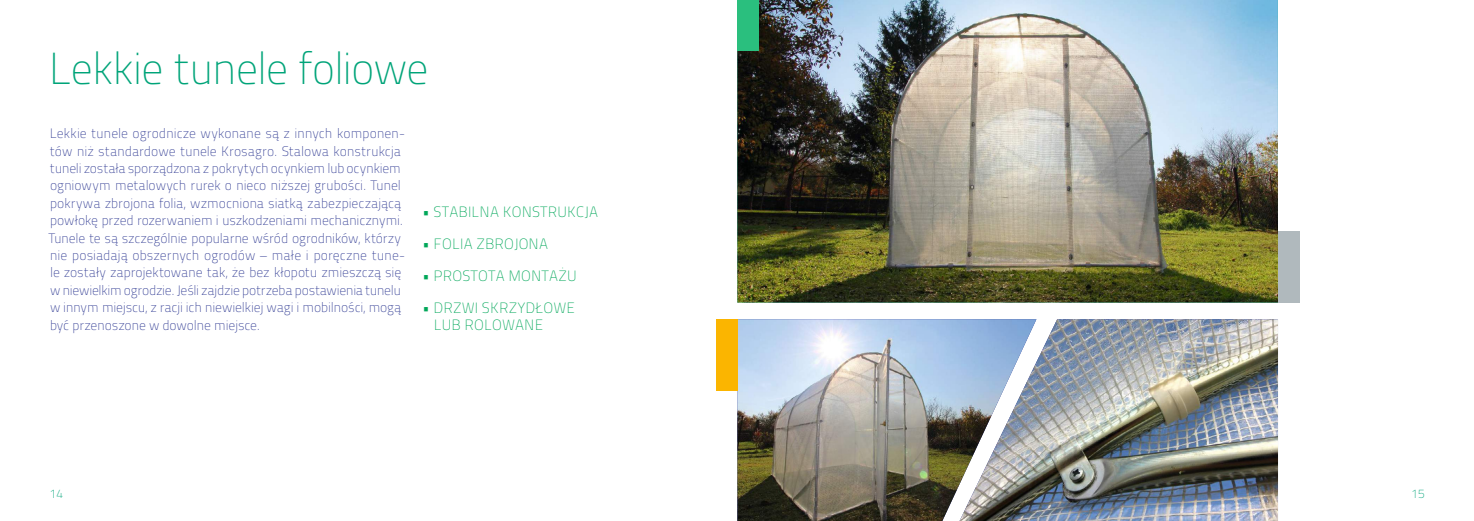
<style>
.page{position:relative;width:1474px;height:521px;background:#fff}
.page>*{position:absolute;margin:0;border:0;box-sizing:border-box;transform-origin:0 0}
.t1{font:44.71px "Titillium Maps 26 L 1 wt";letter-spacing:-.03em;color:#00a479}
.t2{font:14.88px/17.9px "Titillium Maps 26 L 1 wt";letter-spacing:.01em;color:#00a759}
.t3{font:13.65px/17.4px "Titillium Maps 26 L 1 wt";letter-spacing:-.01em;color:#2c3791}
.t4{font:12.42px "Titillium Maps 26 L 1 wt";color:#00a479}
</style>
<div class="page">
<img style="left:1036px;top:319px;width:241px;height:202px">
<img style="left:737px;top:319px;width:299px;height:202px">
<img style="left:737px;top:0;width:540px;height:302px">
<div style="left:1277px;top:231px;width:22px;height:71px;background:#b0b9bd"></div>
<div style="left:716px;top:319px;width:21px;height:72px;background:#fbb500"></div>
<div style="left:737px;top:0;width:22px;height:51px;background:#2abf7e"></div>
<h1 class="t1" style="left:49px;top:37px;width:382px">Lekkie tunele foliowe</h1>
<p class="t3" style="left:49px;top:124px;width:358px">Lekkie tunele ogrodnicze wykonane są z innych komponen&shy;tów niż standardowe tunele Krosagro. Stalowa konstrukcja tuneli została sporządzona z pokrytych ocynkiem lub ocynkiem ogniowym metalowych rurek o nieco niższej grubości. Tunel pokrywa zbrojona folia, wzmocniona siatką zabezpieczającą powłokę przed rozerwaniem i uszkodzeniami mechanicznymi.<br>Tunele te są szczególnie popularne wśród ogrodników, którzy nie posiadają obszernych ogrodów – małe i poręczne tune&shy;le zostały zaprojektowane tak, że bez kłopotu zmieszczą się w niewielkim ogrodzie. Jeśli zajdzie potrzeba postawienia tunelu w innym miejscu, z racji ich niewielkiej wagi i mobilności, mogą być przenoszone w dowolne miejsce.</p>
<p class="t2" style="left:422px;top:202px;width:177px">• STABILNA KONSTRUKCJA</p>
<p class="t2" style="left:422px;top:234px;width:127px">• FOLIA ZBROJONA</p>
<p class="t2" style="left:422px;top:266px;width:156px">• PROSTOTA MONTAŻU</p>
<p class="t2" style="left:434px;top:298px;width:143px;text-indent:-12px">• DRZWI SKRZYDŁOWE<br>LUB ROLOWANE</p>
<p class="t4" style="left:50px;top:485px;width:15px">14</p>
<p class="t4" style="left:1411px;top:485px;width:15px">15</p>
</div>
